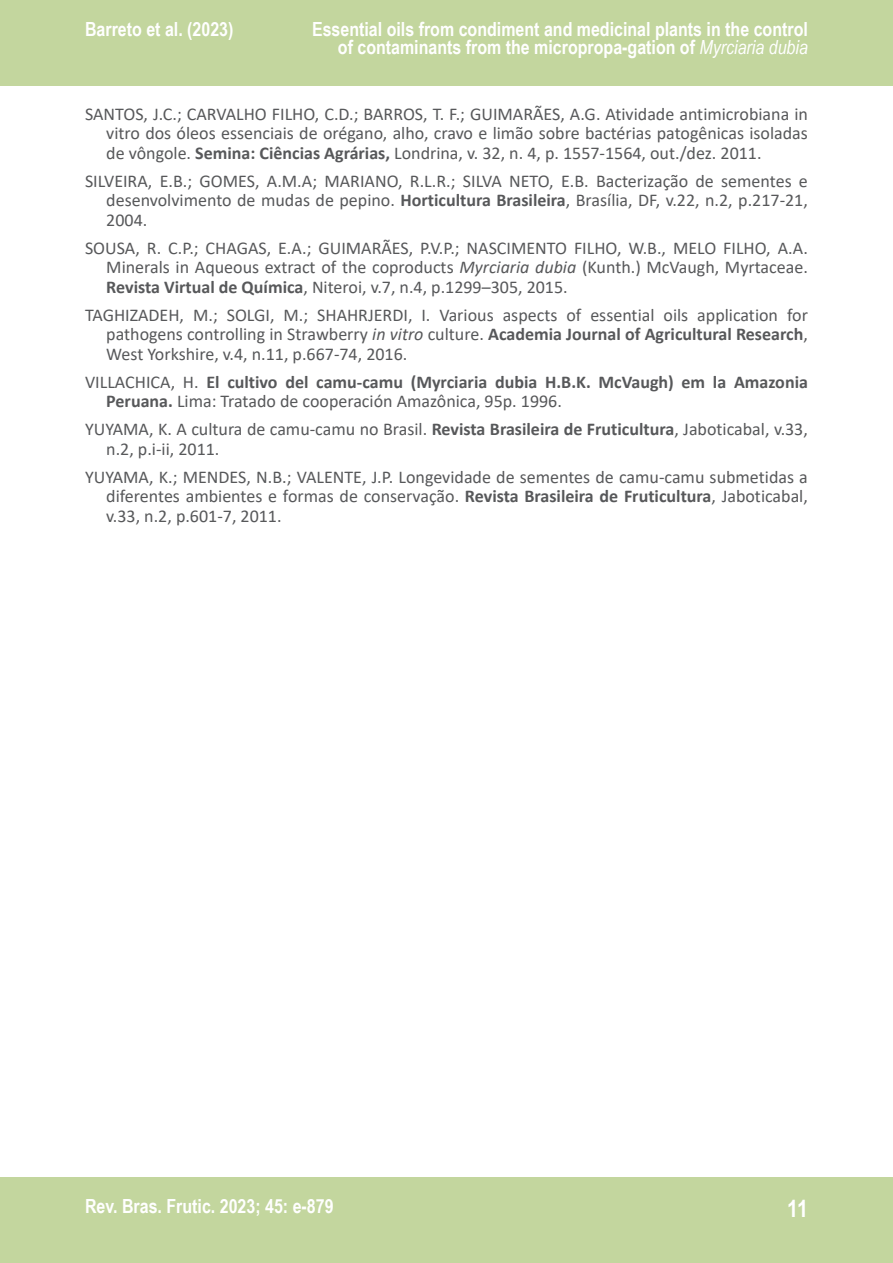
<style>
.page{position:relative;width:893px;height:1263px;background:#fff}
.page>*{position:absolute;margin:0;border:0;box-sizing:border-box;transform-origin:0 0}
.t1{font:700 24px "Arial Narrow";color:#fff}
.t2{font:700 19.5px/18px "Arial Narrow";color:#fff;text-align:right}
.Referências{font:18px/19.5px "Calibri";color:#57585a;text-align:justify}
.Referências-2{font:700 18px/19.5px "Calibri";color:#57585a}
.s1{font-weight:400;font-style:italic}
.s2{font-weight:700}
.s3{font-style:italic}
.s4{font-weight:400}
</style>
<div class="page">
<div style="left:0;top:0;width:893px;height:85px;background:#c3d69e"></div>
<div style="left:0;top:1178px;width:893px;height:85px;background:#c3d69e"></div>
<p class="t2" style="left:85px;top:19px;width:150px">Barreto et al. (2023)</p>
<p class="t2" style="left:312px;top:19px;width:497px">Essential oils from condiment and medicinal plants in the control of contaminants from the micropropa-gation of <span class="s1">Myrciaria dubia</span></p>
<p class="Referências" style="left:106px;top:104px;width:703px;text-indent:-21px">SANTOS, J.C.; CARVALHO FILHO, C.D.; BARROS, T. F.; GUIMARÃES, A.G. Atividade antimicrobiana in vitro dos óleos essenciais de orégano, alho, cravo e limão sobre bactérias patogênicas isoladas de vôngole. <span class="s2">Semina: Ciências Agrárias,</span> Londrina, v. 32, n. 4, p. 1557-1564, out./dez. 2011.</p>
<p class="Referências" style="left:106px;top:171px;width:703px;text-indent:-21px">SILVEIRA, E.B.; GOMES, A.M.A; MARIANO, R.L.R.; SILVA NETO, E.B. Bacterização de sementes e desenvolvimento de mudas de pepino. <span class="s2">Horticultura Brasileira</span>, Brasília, DF, v.22, n.2, p.217-21, 2004.</p>
<p class="Referências" style="left:106px;top:238px;width:703px;text-indent:-21px">SOUSA, R. C.P.; CHAGAS, E.A.; GUIMARÃES, P.V.P.; NASCIMENTO FILHO, W.B., MELO FILHO, A.A.<br>Minerals in Aqueous extract of the coproducts <span class="s3">Myrciaria dubia</span> (Kunth.) McVaugh, Myrtaceae.<br><span class="s2">Revista Virtual de Química</span>, Niteroi, v.7, n.4, p.1299–305, 2015.</p>
<p class="Referências" style="left:106px;top:305px;width:703px;text-indent:-21px">TAGHIZADEH, M.; SOLGI, M.; SHAHRJERDI, I. Various aspects of essential oils application for pathogens controlling in Strawberry <span class="s3">in vitro</span> culture. <span class="s2">Academia Journal of Agricultural Research</span>, West Yorkshire, v.4, n.11, p.667-74, 2016.</p>
<p class="Referências-2" style="left:106px;top:372px;width:703px;text-indent:-21px"><span class="s4">VILLACHICA, H.</span> El cultivo del camu-camu (Myrciaria dubia H.B.K. McVaugh) em la Amazonia<br>Peruana. <span class="s4">Lima: Tratado de cooperación Amazônica, 95p. 1996.</span></p>
<p class="Referências" style="left:106px;top:419px;width:703px;text-indent:-21px">YUYAMA, K. A cultura de camu-camu no Brasil. <span class="s2">Revista Brasileira de Fruticultura</span>, Jaboticabal, v.33, n.2, p.i-ii, 2011.</p>
<p class="Referências" style="left:106px;top:467px;width:703px;text-indent:-21px">YUYAMA, K.; MENDES, N.B.; VALENTE, J.P. Longevidade de sementes de camu-camu submetidas a diferentes ambientes e formas de conservação. <span class="s2">Revista Brasileira de Fruticultura</span>, Jaboticabal, v.33, n.2, p.601-7, 2011.</p>
<p class="t2" style="left:85px;top:1196px;width:250px">Rev. Bras. Frutic. 2023; 45: e-879</p>
<h1 class="t1" style="left:787px;top:1190px;width:22px">11</h1>
</div>
